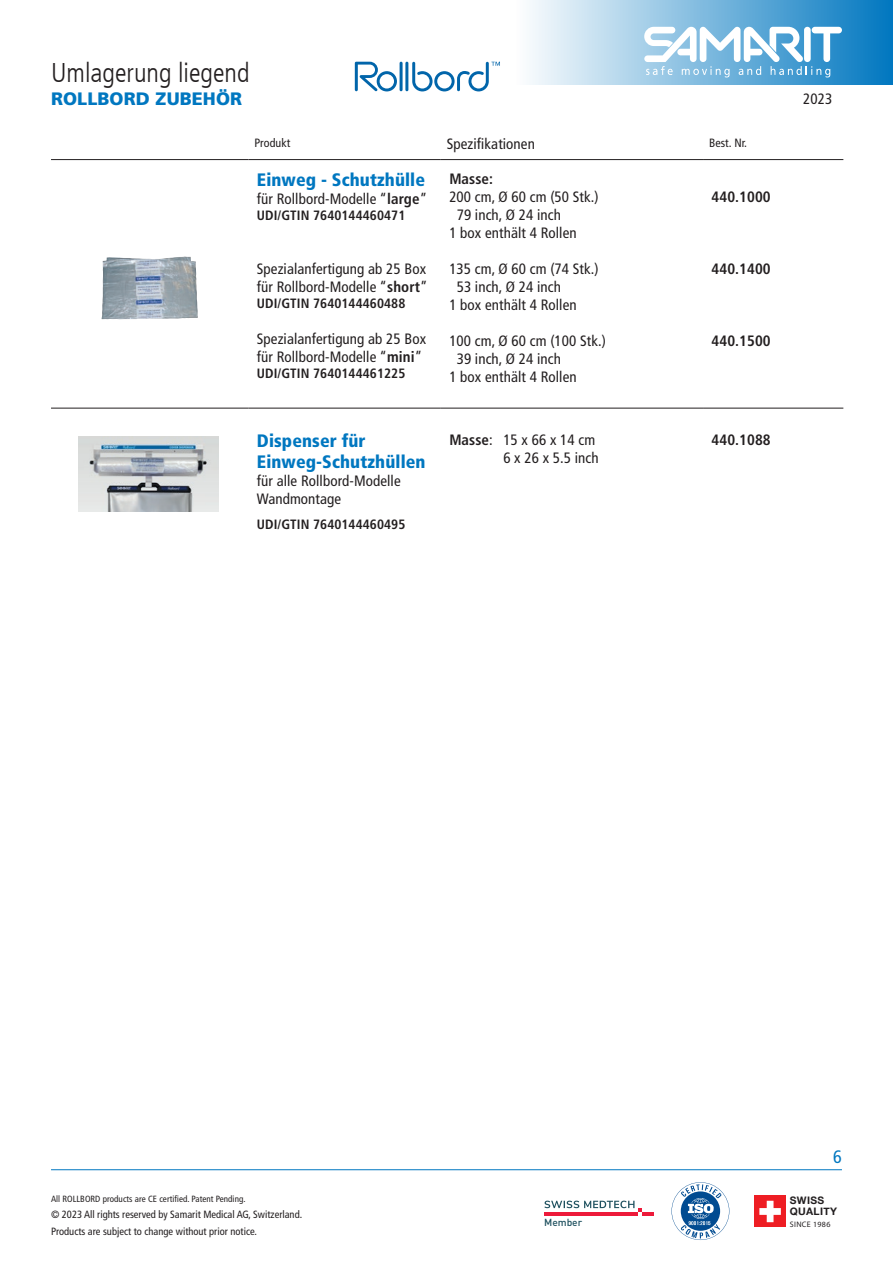
<style>
.page{position:relative;width:893px;height:1263px;background:#fff}
.page>*{position:absolute;margin:0;border:0;box-sizing:border-box;transform-origin:0 0}
.t1{font:300 condensed 27px "Frutiger LT Com";color:#231f20}
.t2{font:900 condensed 18px/21px "Frutiger LT Com";letter-spacing:.005em;color:#0077c0}
.t3{font:900 18px "Frutiger LT Com";letter-spacing:.005em;color:#0077c0}
.t4{font:condensed 18px "Frutiger LT Com";color:#0077c0}
.t5{font:condensed 15px/18px "Frutiger LT Com";letter-spacing:.005em;color:#231f20}
.t6{font:700 condensed 15px "Frutiger LT Com";letter-spacing:.005em;color:#231f20}
.t7{font:700 condensed 13.5px "Frutiger LT Com";letter-spacing:.005em;color:#231f20}
.t8{font:condensed 12px "Frutiger LT Com";letter-spacing:.005em;color:#231f20}
.t9{font:condensed 10.5px/16.5px "Frutiger LT Com";color:#231f20}
.t10{font:700 10.35px/11.1px "Helvetica Neue";letter-spacing:.03em;color:#231f20}
.t11{font:500 10.2px "DIN Pro";color:#1f515f}
.t12{font:condensed 9px "Frutiger LT Com";letter-spacing:.005em;color:#231f20}
.t13{font:7.95px "Myriad Pro";letter-spacing:.04em;color:#231f20}
.s1{font-weight:700}
</style>
<div class="page">
<hr style="left:51px;top:1169px;width:791px;height:1px;background:#0077c0">
<div style="left:517px;top:0;width:376px;height:85px;background:linear-gradient(to right,#fdfdfe,#0278c0)"></div>
<svg style="left:644px;top:27px;width:198px;height:50px"></svg>
<div style="left:754px;top:1196px;width:32px;height:31px;background:#ee1d23"></div>
<svg style="left:759px;top:1201px;width:22px;height:21px"></svg>
<svg style="left:544px;top:1200px;width:110px;height:15px"></svg>
<svg style="left:671px;top:1182px;width:58px;height:58px"></svg>
<hr style="left:405px;top:62px;width:3px;height:29px;background:#0165aa">
<hr style="left:400px;top:62px;width:3px;height:29px;background:#0165aa;border-radius:2px">
<svg style="left:355px;top:62px;width:42px;height:29px"></svg>
<svg style="left:412px;top:62px;width:88px;height:29px"></svg>
<hr style="left:51px;top:159px;width:197px;height:1px;background:#231f20">
<hr style="left:248px;top:159px;width:193px;height:1px;background:#231f20">
<hr style="left:441px;top:159px;width:262px;height:1px;background:#231f20">
<hr style="left:703px;top:159px;width:140px;height:1px;background:#231f20">
<hr style="left:51px;top:408px;width:197px;height:1px;background:#231f20">
<hr style="left:248px;top:408px;width:193px;height:1px;background:#231f20">
<hr style="left:441px;top:408px;width:262px;height:1px;background:#231f20">
<hr style="left:703px;top:408px;width:140px;height:1px;background:#231f20">
<img style="left:101px;top:256px;width:97px;height:63px">
<img style="left:79px;top:436px;width:140px;height:76px">
<h1 class="t1" style="left:51px;top:57px;width:200px">Umlagerung liegend</h1>
<p class="t3" style="left:51px;top:88px;width:193px">ROLLBORD ZUBEHÖR</p>
<p class="t8" style="left:254px;top:136px;width:37px">Produkt</p>
<p class="t5" style="left:447px;top:135px;width:90px">Spezifikationen</p>
<p class="t8" style="left:709px;top:136px;width:40px">Best. Nr.</p>
<p class="t2" style="left:257px;top:169px;width:170px">Einweg - Schutzhülle</p>
<p class="t5" style="left:257px;top:190px;width:172px">für Rollbord-Modelle “<span class="s1">large</span>”</p>
<p class="t7" style="left:257px;top:207px;width:150px">UDI/GTIN 7640144460471</p>
<p class="t6" style="left:449px;top:169px;width:45px">Masse:</p>
<p class="t5" style="left:449px;top:187px;width:151px">200 cm, Ø 60 cm (50 Stk.)</p>
<p class="t5" style="left:457px;top:205px;width:106px">79 inch, Ø 24 inch</p>
<p class="t5" style="left:449px;top:223px;width:129px">1 box enthält 4 Rollen</p>
<p class="t5" style="left:449px;top:259px;width:151px">135 cm, Ø 60 cm (74 Stk.)</p>
<p class="t5" style="left:457px;top:277px;width:106px">53 inch, Ø 24 inch</p>
<p class="t5" style="left:449px;top:295px;width:129px">1 box enthält 4 Rollen</p>
<p class="t5" style="left:449px;top:331px;width:158px">100 cm, Ø 60 cm (100 Stk.)</p>
<p class="t5" style="left:457px;top:349px;width:106px">39 inch, Ø 24 inch</p>
<p class="t5" style="left:449px;top:367px;width:129px">1 box enthält 4 Rollen</p>
<p class="t6" style="left:711px;top:187px;width:61px">440.1000</p>
<p class="t5" style="left:257px;top:260px;width:172px">Spezialanfertigung ab 25 Box für Rollbord-Modelle “<span class="s1">short</span>”</p>
<p class="t7" style="left:257px;top:296px;width:150px">UDI/GTIN 7640144460488</p>
<p class="t5" style="left:257px;top:330px;width:171px">Spezialanfertigung ab 25 Box für Rollbord-Modelle “<span class="s1">mini</span>”</p>
<p class="t7" style="left:257px;top:366px;width:150px">UDI/GTIN 7640144461225</p>
<p class="t6" style="left:711px;top:259px;width:61px">440.1400</p>
<p class="t6" style="left:711px;top:331px;width:61px">440.1500</p>
<p class="t2" style="left:257px;top:430px;width:170px">Dispenser für<br>Einweg-Schutzhüllen</p>
<p class="t5" style="left:257px;top:472px;width:145px">für alle Rollbord-Modelle<br>Wandmontage</p>
<p class="t7" style="left:257px;top:516px;width:150px">UDI/GTIN 7640144460495</p>
<p class="t5" style="left:449px;top:431px;width:151px;text-align:right"><span class="s1">Masse</span>: 15 x 66 x 14 cm<br>6 x 26 x 5.5 inch</p>
<p class="t6" style="left:711px;top:431px;width:61px">440.1088</p>
<p class="t5" style="left:803px;top:90px;width:31px">2023</p>
<p class="t4" style="left:833px;top:1147px;width:10px">6</p>
<p class="t12" style="left:51px;top:1193px;width:196px">All ROLLBORD products are CE certified. Patent Pending.</p>
<p class="t9" style="left:51px;top:1206px;width:253px">© 2023 All rights reserved by Samarit Medical AG, Switzerland.<br>Products are subject to change without prior notice.</p>
<p class="t10" style="left:790px;top:1195px;width:49px">SWISS<br>QUALITY</p>
<p class="t11" style="left:544px;top:1214px;width:40px">Member</p>
<p class="t13" style="left:790px;top:1219px;width:42px">SINCE 1986</p>
</div>
